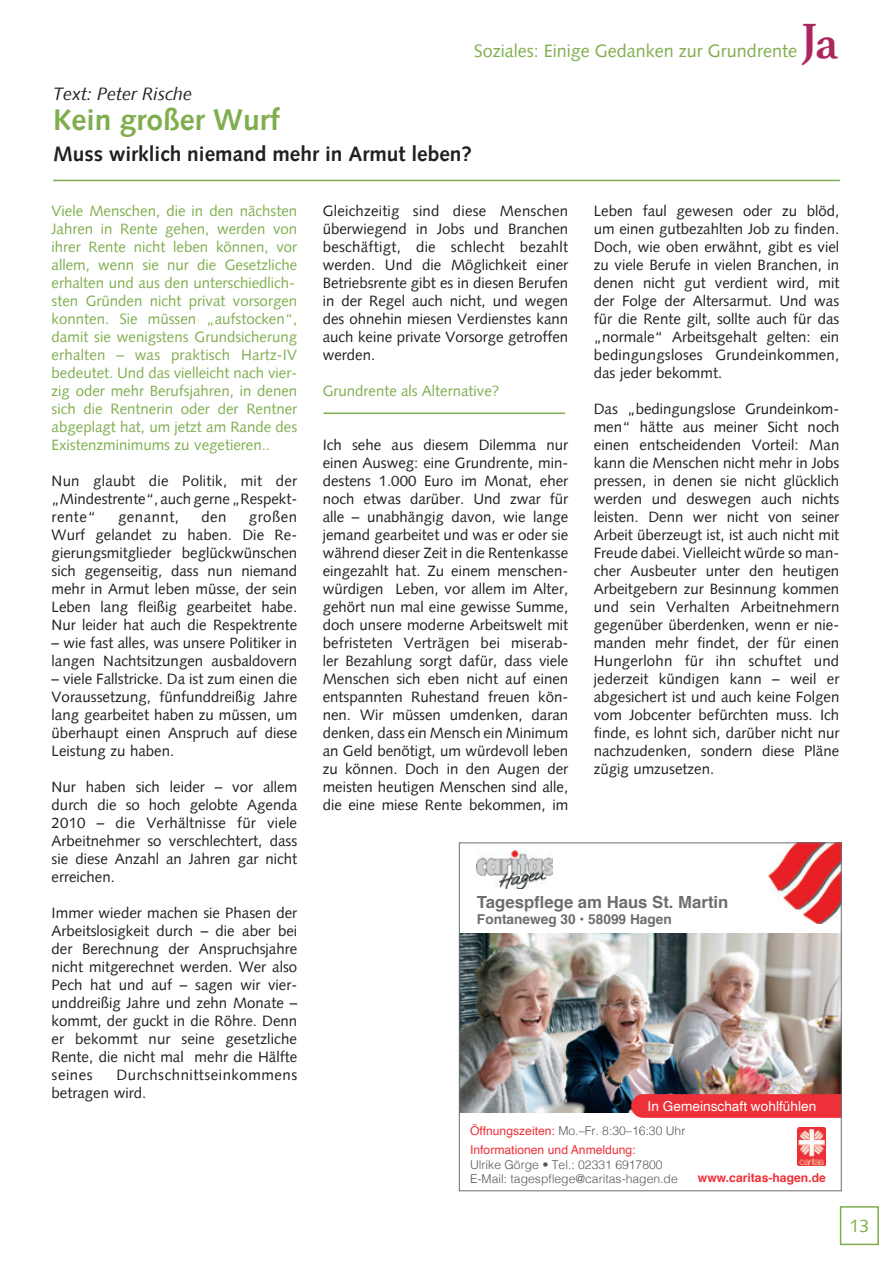
<style>
.page{position:relative;width:893px;height:1263px;background:#fff}
.page>*{position:absolute;margin:0;border:0;box-sizing:border-box;transform-origin:0 0}
.t1{font:700 47.4px "Athelas";color:#ad265e}
.t2{font:700 30px "Syntax";color:#80ae4f}
.t3{font:700 21px "Syntax";color:#231f20}
.t4{font:18px "Syntax";color:#80ae4f}
.t5{font:italic 18px "Syntax";color:#231f20}
.t6{font:700 16.65px "Helvetica";color:#6c6d70}
.t7{font:15px/18px "Syntax";color:#231f20;text-align:justify}
.t8{font:15px/18px "Syntax";color:#80ae4f}
.t9{font:15px/18px "Syntax";letter-spacing:.035em;color:#231f20}
.t10{font:15px "Syntax";letter-spacing:.03em;color:#231f20}
.t11{font:13.65px "Helvetica";color:#fff}
.t12{font:700 13.65px "Helvetica";color:#6c6d70}
.t13{font:300 12.15px/14.5px "Helvetica";color:#57585a}
.t14{font:12.15px/18.9px "Helvetica";color:#ee3038}
.t15{font:700 12.15px "Helvetica";color:#ee3038}
.s1{font-weight:300;color:#57585a}
</style>
<div class="page">
<div style="left:840px;top:1206px;width:39px;height:39px;border:2px solid #80ae4f"></div>
<hr style="left:53px;top:180px;width:787px;height:1px;background:#80ae4f">
<hr style="left:323px;top:413px;width:242px;height:1px;background:#80ae4f">
<img style="left:461px;top:934px;width:379px;height:178px">
<svg style="left:631px;top:1094px;width:209px;height:24px;background:#ec333b"></svg>
<img style="left:477px;top:851px;width:76px;height:38px">
<img style="left:769px;top:844px;width:71px;height:79px">
<img style="left:797px;top:1128px;width:29px;height:38px">
<div style="left:459px;top:842px;width:383px;height:349px;border:1px solid #6c6d70"></div>
<h1 class="t1" style="left:801px;top:3px;width:39px">Ja</h1>
<p class="t4" style="left:474px;top:42px;width:325px">Soziales: Einige Gedanken zur Grundrente</p>
<p class="t5" style="left:53px;top:86px;width:141px">Text: Peter Rische</p>
<h2 class="t2" style="left:53px;top:106px;width:228px">Kein großer Wurf</h2>
<h3 class="t3" style="left:53px;top:144px;width:420px">Muss wirklich niemand mehr in Armut leben?</h3>
<p class="t8" style="left:52px;top:203px;width:247px">Viele Menschen, die in den nächsten Jahren in Rente gehen, werden von ihrer Rente nicht leben können, vor allem, wenn sie nur die Gesetzliche erhalten und aus den unterschiedlich&shy;sten Gründen nicht privat vorsorgen konnten. Sie müssen „aufstocken“, damit sie wenigstens Grundsicherung erhalten – was praktisch Hartz-IV bedeutet. Und das vielleicht nach vier&shy;zig oder mehr Berufsjahren, in denen sich die Rentnerin oder der Rentner abgeplagt hat, um jetzt am Rande des Existenzminimums zu vegetieren..</p>
<p class="t7" style="left:52px;top:473px;width:247px">Nun glaubt die Politik, mit der „Mindestrente“, auch gerne „Respekt&shy;rente“</p>
<p class="t7" style="left:52px;top:509px;width:247px;text-indent:197px">großen Wurf gelandet zu haben. Die Re&shy;gierungsmitglieder beglückwünschen sich gegenseitig, dass nun niemand mehr in Armut leben müsse, der sein Leben lang fleißig gearbeitet habe.<br>Nur leider hat auch die Respektrente</p>
<p class="t7" style="left:52px;top:635px;width:247px">– wie fast alles, was unsere Politiker in langen Nachtsitzungen ausbaldovern</p>
<p class="t7" style="left:52px;top:671px;width:247px">– viele Fallstricke. Da ist zum einen die Voraussetzung, fünfunddreißig Jahre lang gearbeitet haben zu müssen, um überhaupt einen Anspruch auf diese Leistung zu haben.</p>
<p class="t7" style="left:52px;top:779px;width:247px">Nur haben sich leider – vor allem durch die so hoch gelobte Agenda 2010 – die Verhältnisse für viele Arbeitnehmer so verschlechtert, dass sie diese Anzahl an Jahren gar nicht erreichen.</p>
<p class="t7" style="left:52px;top:905px;width:247px">Immer wieder machen sie Phasen der Arbeitslosigkeit durch – die aber bei der Berechnung der Anspruchsjahre nicht mitgerechnet werden. Wer also Pech hat und auf – sagen wir vier&shy;unddreißig Jahre und zehn Monate – kommt, der guckt in die Röhre. Denn er bekommt nur seine gesetzliche Rente, die nicht mal mehr die Hälfte seines</p>
<p class="t10" style="left:118px;top:510px;width:62px">genannt,</p>
<p class="t7" style="left:201px;top:509px;width:27px">den</p>
<p class="t9" style="left:52px;top:1067px;width:247px;text-indent:65px">Durchschnittseinkommens betragen wird.</p>
<p class="t7" style="left:323px;top:203px;width:247px">Gleichzeitig sind diese Menschen überwiegend in Jobs und Branchen beschäftigt, die schlecht bezahlt werden. Und die Möglichkeit einer Betriebsrente gibt es in diesen Berufen in der Regel auch nicht, und wegen des ohnehin miesen Verdienstes kann auch keine private Vorsorge getroffen werden.</p>
<p class="t8" style="left:323px;top:383px;width:178px">Grundrente als Alternative?</p>
<p class="t7" style="left:323px;top:437px;width:247px">Ich sehe aus diesem Dilemma nur einen Ausweg: eine Grundrente, min&shy;destens 1.000 Euro im Monat, eher noch etwas darüber. Und zwar für alle – unabhängig davon, wie lange jemand gearbeitet und was er oder sie während dieser Zeit in die Rentenkasse eingezahlt hat. Zu einem menschen&shy;würdigen Leben, vor allem im Alter, gehört nun mal eine gewisse Summe, doch unsere moderne Arbeitswelt mit befristeten Verträgen bei miserab&shy;ler Bezahlung sorgt dafür, dass viele Menschen sich eben nicht auf einen entspannten Ruhestand freuen kön&shy;nen. Wir müssen umdenken, daran denken, dass ein Mensch ein Minimum an Geld benötigt, um würdevoll leben zu können. Doch in den Augen der meisten heutigen Menschen sind alle, die eine miese Rente bekommen, im</p>
<p class="t7" style="left:594px;top:203px;width:247px">Leben faul gewesen oder zu blöd, um einen gutbezahlten Job zu finden.<br>Doch, wie oben erwähnt, gibt es viel zu viele Berufe in vielen Branchen, in denen nicht gut verdient wird, mit der Folge der Altersarmut. Und was für die Rente gilt, sollte auch für das „normale“ Arbeitsgehalt gelten: ein bedingungsloses Grundeinkommen, das jeder bekommt.</p>
<p class="t7" style="left:594px;top:401px;width:247px">Das „bedingungslose Grundeinkom&shy;men“ hätte aus meiner Sicht noch einen entscheidenden Vorteil: Man kann die Menschen nicht mehr in Jobs pressen, in denen sie nicht glücklich werden und deswegen auch nichts leisten. Denn wer nicht von seiner Arbeit überzeugt ist, ist auch nicht mit Freude dabei. Vielleicht würde so man&shy;cher Ausbeuter unter den heutigen Arbeitgebern zur Besinnung kommen und sein Verhalten Arbeitnehmern gegenüber überdenken, wenn er nie&shy;manden mehr findet, der für einen Hungerlohn für ihn schuftet und jederzeit kündigen kann – weil er abgesichert ist und auch keine Folgen vom Jobcenter befürchten muss. Ich finde, es lohnt sich, darüber nicht nur nachzudenken, sondern diese Pläne zügig umzusetzen.</p>
<p class="t6" style="left:477px;top:888px;width:253px">Tagespflege am Haus St. Martin</p>
<p class="t12" style="left:477px;top:908px;width:196px">Fontaneweg 30 • 58099 Hagen</p>
<p class="t11" style="left:648px;top:1096px;width:170px">In Gemeinschaft wohlfühlen</p>
<p class="t14" style="left:470px;top:1122px;width:217px">Öffnungszeiten: <span class="s1">Mo.–Fr. 8:30–16:30 Uhr<br></span>Informationen und Anmeldung:</p>
<p class="t13" style="left:470px;top:1156px;width:209px">Ulrike Görge • Tel.: 02331 6917800<br>E-Mail: tagespflege@caritas-hagen.de</p>
<p class="t15" style="left:698px;top:1168px;width:129px">www.caritas-hagen.de</p>
<p class="t4" style="left:849px;top:1218px;width:22px">13</p>
</div>
